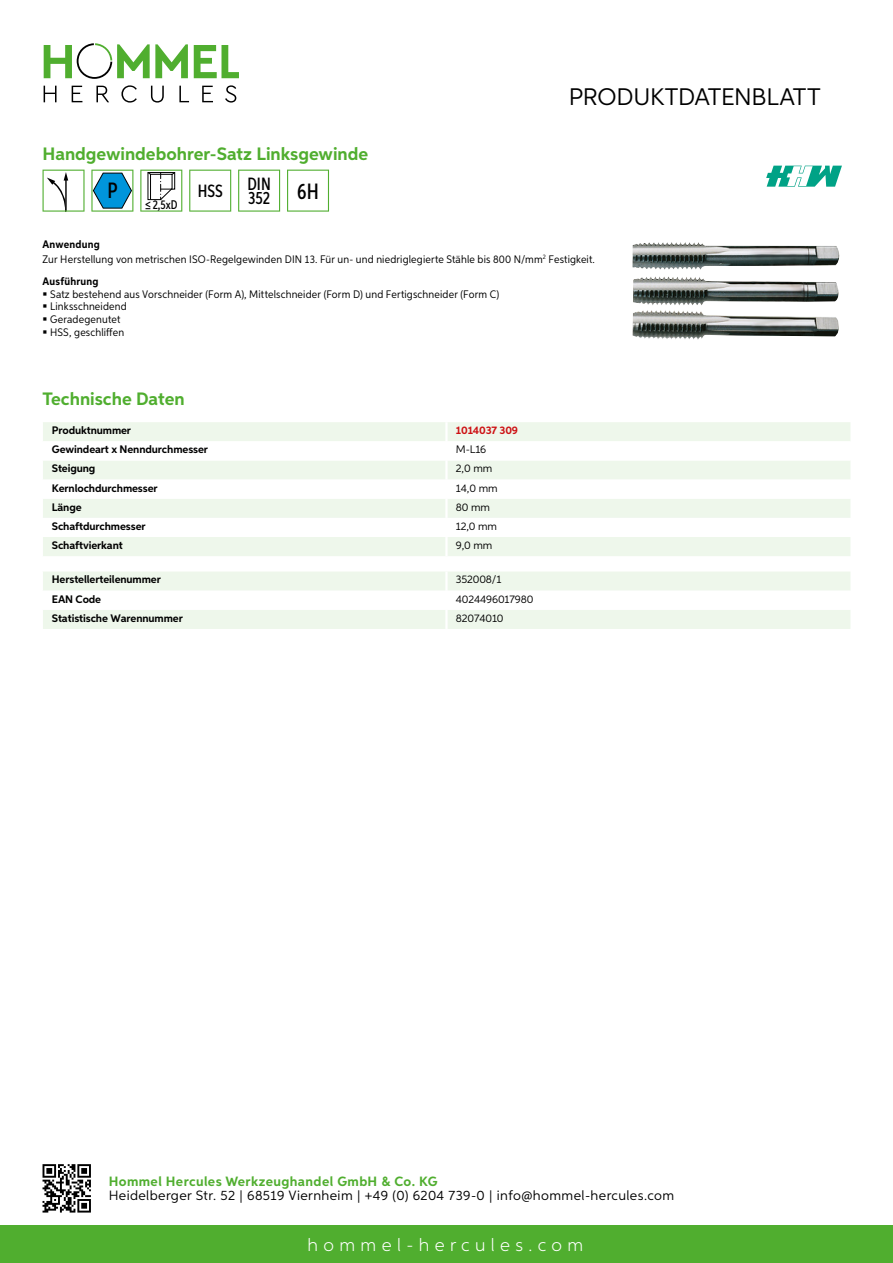
<style>
.page{position:relative;width:893px;height:1263px;background:#fff}
.page>*{position:absolute;margin:0;border:0;box-sizing:border-box;transform-origin:0 0}
.t1{font:24px "Aspira";letter-spacing:-.01em;color:#000}
.t2{font:500 22.2px "Aspira XX Nar";color:#000}
.t3{font:700 18px "Aspira";color:#50ae2f}
.t4{font:300 18px "Aspira";letter-spacing:.3em;color:#fff}
.t5{font:500 17.85px/14.9px "Aspira XX Nar";color:#000}
.t6{font:13.5px "Aspira";letter-spacing:.03em;color:#000}
.t7{font:700 13.5px "Aspira";letter-spacing:.03em;color:#50ae2f}
.t8{font:500 12.6px "Aspira XX Nar";color:#000}
.t9{font:10.95px/12.8px "Aspira Nar";letter-spacing:.015em;color:#000}
.t10{font:700 10.95px "Aspira";letter-spacing:-.01em;color:#000}
.t11{font:10.95px "Aspira";letter-spacing:-.01em;color:#000}
.t12{font:700 10.95px "Aspira";letter-spacing:-.01em;color:#cd1013}
.t13{font:700 10.95px "Aspira Nar";letter-spacing:.02em;color:#000}
.s1{font-weight:700}
</style>
<div class="page">
<div style="left:0;top:1226px;width:893px;height:37px;background:#50ae2f"></div>
<svg style="left:43px;top:1164px;width:48px;height:48px"></svg>
<svg style="left:194px;top:45px;width:45px;height:33px"></svg>
<svg style="left:44px;top:43px;width:144px;height:36px"></svg>
<svg style="left:44px;top:86px;width:13px;height:16px"></svg>
<svg style="left:72px;top:86px;width:10px;height:16px"></svg>
<svg style="left:96px;top:86px;width:13px;height:16px"></svg>
<svg style="left:121px;top:85px;width:16px;height:18px"></svg>
<svg style="left:151px;top:86px;width:13px;height:17px"></svg>
<svg style="left:179px;top:86px;width:10px;height:16px"></svg>
<svg style="left:202px;top:86px;width:11px;height:16px"></svg>
<svg style="left:225px;top:85px;width:11px;height:18px"></svg>
<div style="left:43px;top:422px;width:807px;height:134px;background:#eef7eb"></div>
<svg style="left:43px;top:441px;width:807px;height:96px"></svg>
<hr style="left:445px;top:422px;width:3px;height:19px;background:#fff">
<hr style="left:445px;top:441px;width:3px;height:19px;background:#fff">
<hr style="left:445px;top:460px;width:3px;height:20px;background:#fff">
<hr style="left:445px;top:480px;width:3px;height:19px;background:#fff">
<hr style="left:445px;top:499px;width:3px;height:19px;background:#fff">
<hr style="left:445px;top:518px;width:3px;height:19px;background:#fff">
<hr style="left:445px;top:537px;width:3px;height:19px;background:#fff">
<svg style="left:43px;top:572px;width:807px;height:57px"></svg>
<hr style="left:445px;top:610px;width:3px;height:19px;background:#fff">
<svg style="left:43px;top:170px;width:42px;height:42px"></svg>
<svg style="left:91px;top:170px;width:42px;height:42px"></svg>
<svg style="left:140px;top:170px;width:42px;height:42px"></svg>
<svg style="left:189px;top:170px;width:42px;height:42px"></svg>
<svg style="left:238px;top:170px;width:42px;height:42px"></svg>
<svg style="left:287px;top:170px;width:42px;height:42px"></svg>
<img style="left:632px;top:242px;width:208px;height:98px">
<svg style="left:766px;top:166px;width:76px;height:21px"></svg>
<h3 class="t3" style="left:43px;top:142px;width:327px">Handgewindebohrer-Satz Linksgewinde</h3>
<h2 class="t2" style="left:108px;top:177px;width:12px">P</h2>
<p class="t8" style="left:145px;top:197px;width:34px">≤2,5xD</p>
<h3 class="t5" style="left:198px;top:183px;width:27px">HSS</h3>
<h3 class="t5" style="left:247px;top:176px;width:73px">DIN<br>352 <sup>6H</sup></h3>
<h1 class="t1" style="left:569px;top:82px;width:253px">Produktdatenblatt</h1>
<p class="t9" style="left:43px;top:236px;width:554px;line-height:15.1px"><span class="s1">Anwendung<br></span>Zur Herstellung von metrischen ISO-Regelgewinden DIN 13. Für un- und niedriglegierte Stähle bis 800 N/mm<sup>2</sup> Festigkeit.</p>
<p class="t13" style="left:43px;top:274px;width:58px">Ausführung</p>
<p class="t9" style="left:50px;top:287px;width:451px">Satz bestehend aus Vorschneider (Form A), Mittelschneider (Form D) und Fertigschneider (Form C)<br>Linksschneidend<br>Geradegenutet<br>HSS, geschliffen</p>
<h3 class="t3" style="left:43px;top:388px;width:144px">Technische Daten</h3>
<p class="t10" style="left:52px;top:424px;width:81px">Produktnummer</p>
<p class="t12" style="left:456px;top:424px;width:64px">1014037 309</p>
<p class="t10" style="left:52px;top:443px;width:158px">Gewindeart x Nenndurchmesser</p>
<p class="t11" style="left:456px;top:443px;width:32px">M-L16</p>
<p class="t10" style="left:52px;top:462px;width:45px">Steigung</p>
<p class="t11" style="left:456px;top:462px;width:38px">2,0 mm</p>
<p class="t10" style="left:52px;top:481px;width:107px">Kernlochdurchmesser</p>
<p class="t11" style="left:456px;top:481px;width:43px">14,0 mm</p>
<p class="t10" style="left:52px;top:500px;width:31px">Länge</p>
<p class="t11" style="left:456px;top:500px;width:36px">80 mm</p>
<p class="t10" style="left:52px;top:519px;width:95px">Schaftdurchmesser</p>
<p class="t11" style="left:456px;top:519px;width:43px">12,0 mm</p>
<p class="t10" style="left:52px;top:538px;width:72px">Schaftvierkant</p>
<p class="t11" style="left:456px;top:538px;width:38px">9,0 mm</p>
<p class="t10" style="left:52px;top:573px;width:111px">Herstellerteilenummer</p>
<p class="t11" style="left:456px;top:573px;width:47px">352008/1</p>
<p class="t10" style="left:52px;top:592px;width:51px">EAN Code</p>
<p class="t11" style="left:456px;top:592px;width:79px">4024496017980</p>
<p class="t10" style="left:52px;top:611px;width:132px">Statistische Warennummer</p>
<p class="t11" style="left:456px;top:611px;width:49px">82074010</p>
<p class="t7" style="left:109px;top:1172px;width:330px">Hommel Hercules Werkzeughandel GmbH &amp; Co. KG</p>
<p class="t6" style="left:109px;top:1187px;width:567px">Heidelberger Str. 52 | 68519 Viernheim | +49 (0) 6204 739-0 | info@hommel-hercules.com</p>
<h3 class="t4" style="left:307px;top:1234px;width:277px">hommel-hercules.com</h3>
</div>
